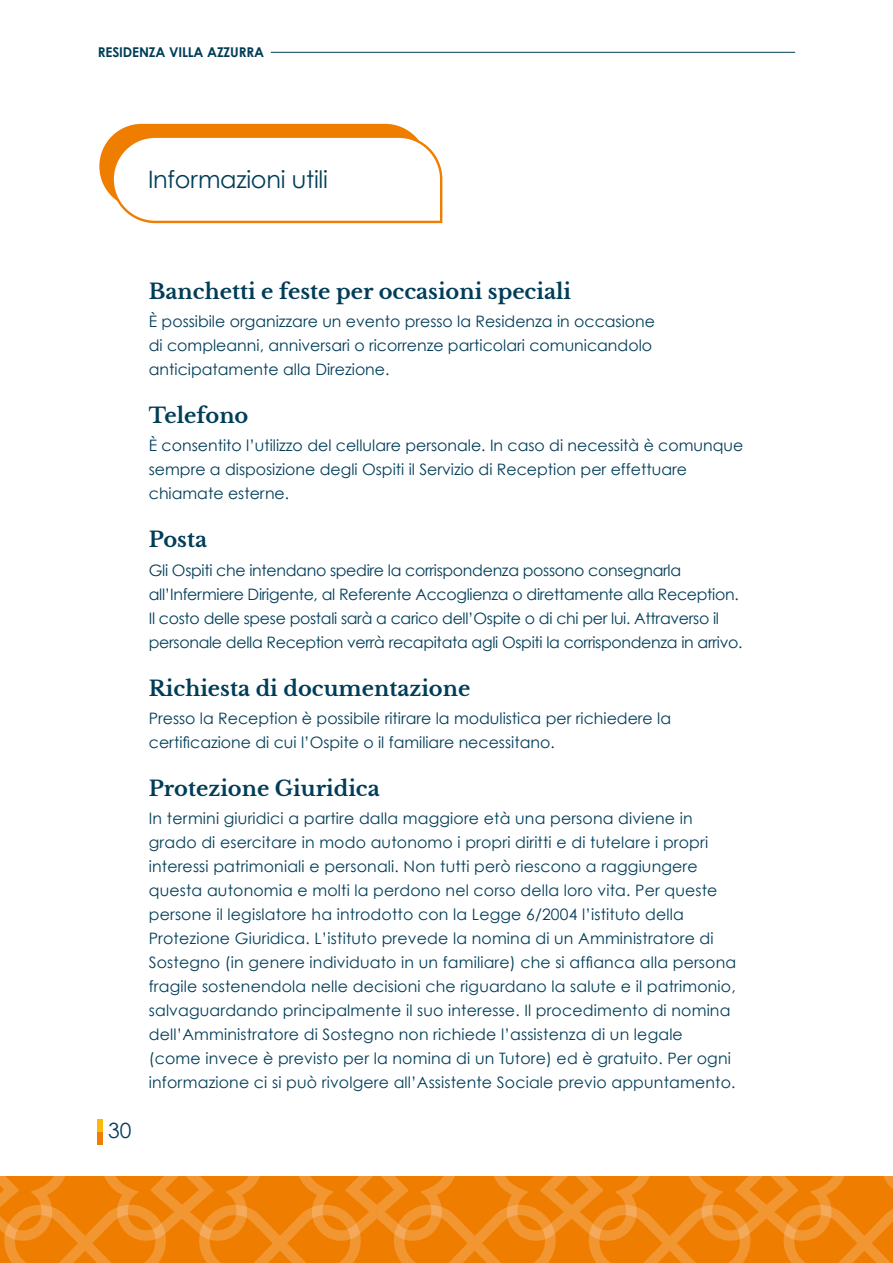
<style>
.page{position:relative;width:893px;height:1263px;background:#fff}
.page>*{position:absolute;margin:0;border:0;box-sizing:border-box;transform-origin:0 0}
.t1{font:24px "Century Gothic";letter-spacing:-.01em;color:#003d58}
.t2{font:700 21px "Libre Baskerville";color:#003d58}
.t3{font:21px "Century Gothic";color:#003d58}
.t4{font:15.75px/24px "Century Gothic";letter-spacing:.005em;color:#003d58}
.t5{font:15.75px/24px "Century Gothic";letter-spacing:-.02em;color:#003d58}
.t6{font:700 13.5px "Century Gothic";letter-spacing:-.01em;color:#003d58}
</style>
<div class="page">
<svg style="left:0;top:1176px;width:893px;height:87px;background:#f08613"></svg>
<hr style="left:271px;top:52px;width:524px;height:1px;background:#003d58">
<div style="left:98px;top:1132px;width:5px;height:12px;background:#ef7d00"></div>
<div style="left:98px;top:1119px;width:5px;height:13px;background:#fbb908"></div>
<svg style="left:99px;top:124px;width:344px;height:100px"></svg>
<p class="t6" style="left:98px;top:44px;width:168px">RESIDENZA VILLA AZZURRA</p>
<h1 class="t1" style="left:148px;top:165px;width:181px">Informazioni utili</h1>
<h2 class="t3" style="left:108px;top:1118px;width:25px">30</h2>
<h2 class="t2" style="left:149px;top:279px;width:424px">Banchetti e feste per occasioni speciali</h2>
<p class="t4" style="left:149px;top:309px;width:508px">È possibile organizzare un evento presso la Residenza in occasione di compleanni, anniversari o ricorrenze particolari comunicandolo anticipatamente alla Direzione.</p>
<h2 class="t2" style="left:149px;top:403px;width:101px">Telefono</h2>
<p class="t4" style="left:149px;top:433px;width:596px">È consentito l’utilizzo del cellulare personale. In caso di necessità è comunque sempre a disposizione degli Ospiti il Servizio di Reception per effettuare chiamate esterne.</p>
<h2 class="t2" style="left:149px;top:527px;width:60px">Posta</h2>
<p class="t5" style="left:149px;top:558px;width:595px">Gli Ospiti che intendano spedire la corrispondenza possono consegnarla all’Infermiere Dirigente, al Referente Accoglienza o direttamente alla Reception.<br>Il costo delle spese postali sarà a carico dell’Ospite o di chi per lui. Attraverso il personale della Reception verrà recapitata agli Ospiti la corrispondenza in arrivo.</p>
<h2 class="t2" style="left:149px;top:675px;width:323px">Richiesta di documentazione</h2>
<p class="t4" style="left:149px;top:706px;width:524px">Presso la Reception è possibile ritirare la modulistica per richiedere la certificazione di cui l’Ospite o il familiare necessitano.</p>
<h2 class="t2" style="left:149px;top:776px;width:233px">Protezione Giuridica</h2>
<p class="t4" style="left:149px;top:806px;width:589px">In termini giuridici a partire dalla maggiore età una persona diviene in grado di esercitare in modo autonomo i propri diritti e di tutelare i propri interessi patrimoniali e personali. Non tutti però riescono a raggiungere questa autonomia e molti la perdono nel corso della loro vita. Per queste persone il legislatore ha introdotto con la Legge 6/2004 l’istituto della Protezione Giuridica. L’istituto prevede la nomina di un Amministratore di Sostegno (in genere individuato in un familiare) che si affianca alla persona fragile sostenendola nelle decisioni che riguardano la salute e il patrimonio, salvaguardando principalmente il suo interesse. Il procedimento di nomina dell’Amministratore di Sostegno non richiede l’assistenza di un legale (come invece è previsto per la nomina di un Tutore) ed è gratuito. Per ogni informazione ci si può rivolgere all’Assistente Sociale previo appuntamento.</p>
</div>
